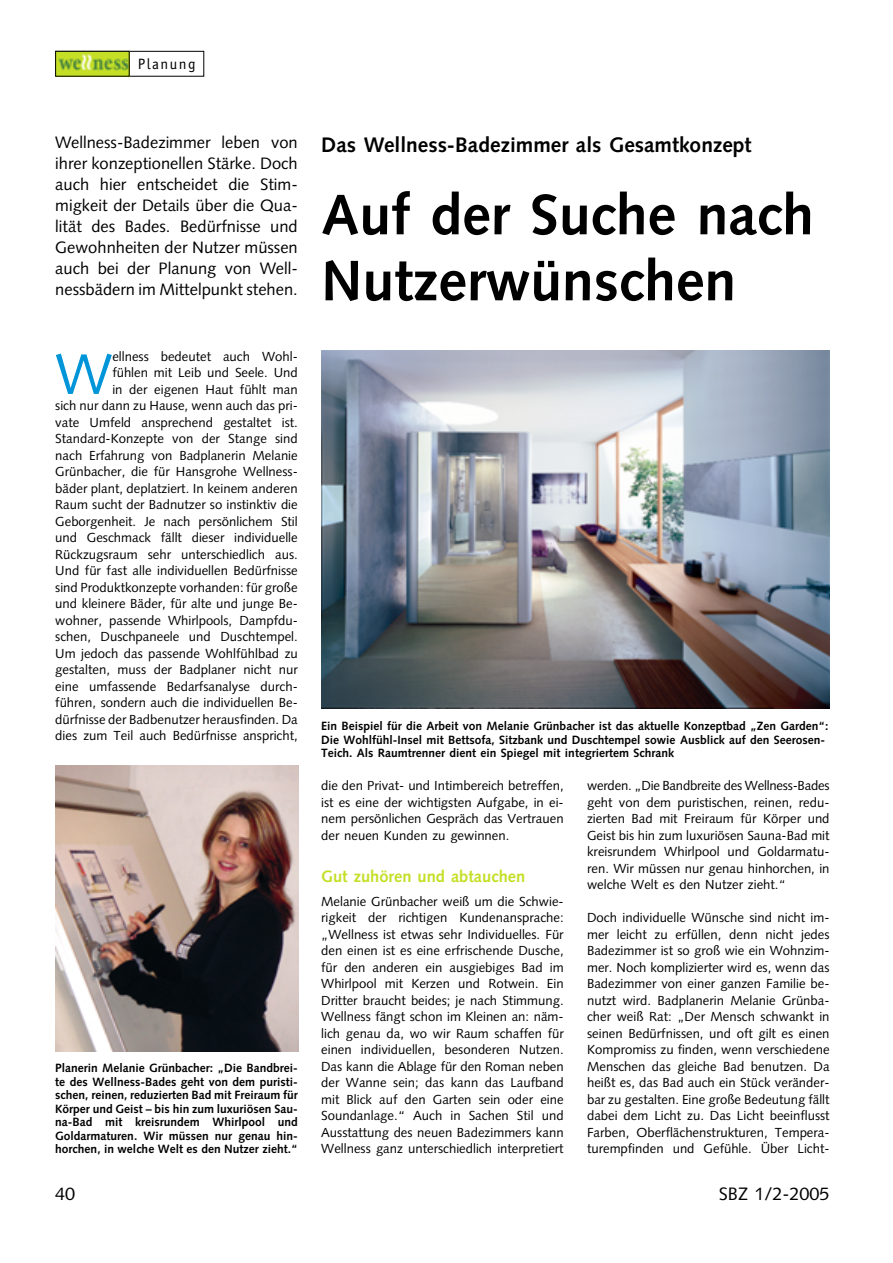
<style>
.page{position:relative;width:893px;height:1263px;background:#fff}
.page>*{position:absolute;margin:0;border:0;box-sizing:border-box;transform-origin:0 0}
.t1{font:57.15px "Syntax";color:#0095d9}
.t2{font:700 57px/66px "Syntax";color:#000}
.t3{font:700 21px "Syntax";color:#000}
.t4{font:18px "Syntax";color:#000}
.t5{font:16.5px/21px "Syntax";color:#000;text-align:justify}
.t6{font:700 16.5px "Syntax";color:#c5df27}
.t7{font:15px "Officina Sans";letter-spacing:.1em;color:#000}
.t8{font:13.2px/16.5px "Syntax";color:#000;text-align:justify}
.t9{font:700 12px/13.5px "Syntax";color:#000}
</style>
<div class="page">
<div style="left:56px;top:51px;width:148px;height:26px;border:1px solid #000"></div>
<img style="left:57px;top:53px;width:70px;height:22px">
<div style="left:55px;top:51px;width:74px;height:26px;border:1px solid #000"></div>
<img style="left:321px;top:351px;width:508px;height:358px">
<img style="left:55px;top:766px;width:243px;height:285px">
<p class="t7" style="left:138px;top:58px;width:59px">Planung</p>
<p class="t5" style="left:55px;top:134px;width:244px">Wellness-Badezimmer leben von ihrer konzeptionellen Stärke. Doch auch hier entscheidet die Stim&shy;migkeit der Details über die Qua&shy;lität des Bades. Bedürfnisse und Gewohnheiten der Nutzer müssen auch bei der Planung von Well&shy;nessbädern im Mittelpunkt stehen.</p>
<h3 class="t3" style="left:321px;top:136px;width:432px">Das Wellness-Badezimmer als Gesamtkonzept</h3>
<h2 class="t2" style="left:321px;top:187px;width:494px">Auf der Suche nach<br>Nutzerwünschen</h2>
<p class="t8" style="left:55px;top:349px;width:244px;text-align:right">ellness bedeutet auch Wohl-<br>fühlen mit Leib und Seele. Und<br>in der eigenen Haut fühlt man<br>sich nur dann zu Hause, wenn auch das pri&shy;vate Umfeld ansprechend gestaltet ist.<br>Standard-Konzepte von der Stange sind nach Erfahrung von Badplanerin Melanie Grünbacher, die für Hansgrohe Wellness&shy;bäder plant, deplatziert. In keinem anderen Raum sucht der Badnutzer so instinktiv die Geborgenheit. Je nach persönlichem Stil und Geschmack fällt dieser individuelle Rückzugsraum sehr unterschiedlich aus.<br>Und für fast alle individuellen Bedürfnisse sind Produktkonzepte vorhanden: für große und kleinere Bäder, für alte und junge Be&shy;wohner, passende Whirlpools, Dampfdu&shy;schen, Duschpaneele und Duschtempel.<br>Um jedoch das passende Wohlfühlbad zu gestalten, muss der Badplaner nicht nur eine umfassende Bedarfsanalyse durch&shy;führen, sondern auch die individuellen Be&shy;dürfnisse der Badbenutzer herausfinden. Da dies zum Teil auch Bedürfnisse anspricht,</p>
<h1 class="t1" style="left:55px;top:351px;width:59px">W</h1>
<p class="t9" style="left:55px;top:1063px;width:244px;text-align:justify">Planerin Melanie Grünbacher: „Die Bandbrei&shy;te des Wellness-Bades geht von dem puristi&shy;schen, reinen, reduzierten Bad mit Freiraum für Körper und Geist – bis hin zum luxuriösen Sau&shy;na-Bad mit kreisrundem Whirlpool und Goldarmaturen. Wir müssen nur genau hin&shy;horchen, in welche Welt es den Nutzer zieht.“</p>
<p class="t9" style="left:321px;top:720px;width:508px">Ein Beispiel für die Arbeit von Melanie Grünbacher ist das aktuelle Konzeptbad „Zen Garden“:<br>Die Wohlfühl-Insel mit Bettsofa, Sitzbank und Duschtempel sowie Ausblick auf den Seerosen-<br>Teich. Als Raumtrenner dient ein Spiegel mit integriertem Schrank</p>
<p class="t8" style="left:321px;top:779px;width:244px">die den Privat- und Intimbereich betreffen, ist es eine der wichtigsten Aufgabe, in ei&shy;nem persönlichen Gespräch das Vertrauen der neuen Kunden zu gewinnen.</p>
<p class="t6" style="left:321px;top:869px;width:205px">Gut zuhören und abtauchen</p>
<p class="t8" style="left:321px;top:894px;width:244px">Melanie Grünbacher weiß um die Schwie&shy;rigkeit der richtigen Kundenansprache: „Wellness ist etwas sehr Individuelles. Für den einen ist es eine erfrischende Dusche, für den anderen ein ausgiebiges Bad im Whirlpool mit Kerzen und Rotwein. Ein Dritter braucht beides; je nach Stimmung.<br>Wellness fängt schon im Kleinen an: näm&shy;lich genau da, wo wir Raum schaffen für einen individuellen, besonderen Nutzen.<br>Das kann die Ablage für den Roman neben der Wanne sein; das kann das Laufband mit Blick auf den Garten sein oder eine Soundanlage.“ Auch in Sachen Stil und Ausstattung des neuen Badezimmers kann Wellness ganz unterschiedlich interpretiert</p>
<p class="t8" style="left:587px;top:779px;width:244px">werden. „Die Bandbreite des Wellness-Bades geht von dem puristischen, reinen, redu&shy;zierten Bad mit Freiraum für Körper und Geist bis hin zum luxuriösen Sauna-Bad mit kreisrundem Whirlpool und Goldarmatu&shy;ren. Wir müssen nur genau hinhorchen, in welche Welt es den Nutzer zieht.“</p>
<p class="t8" style="left:587px;top:911px;width:244px">Doch individuelle Wünsche sind nicht im&shy;mer leicht zu erfüllen, denn nicht jedes Badezimmer ist so groß wie ein Wohnzim&shy;mer. Noch komplizierter wird es, wenn das Badezimmer von einer ganzen Familie be&shy;nutzt wird. Badplanerin Melanie Grünba&shy;cher weiß Rat: „Der Mensch schwankt in seinen Bedürfnissen, und oft gilt es einen Kompromiss zu finden, wenn verschiedene Menschen das gleiche Bad benutzen. Da heißt es, das Bad auch ein Stück veränder&shy;bar zu gestalten. Eine große Bedeutung fällt dabei dem Licht zu. Das Licht beeinflusst Farben, Oberflächenstrukturen, Tempera&shy;turempfinden und Gefühle. Über Licht-</p>
<h3 class="t4" style="left:55px;top:1186px;width:22px">40</h3>
<h3 class="t4" style="left:719px;top:1186px;width:112px">SBZ 1/2-2005</h3>
</div>
